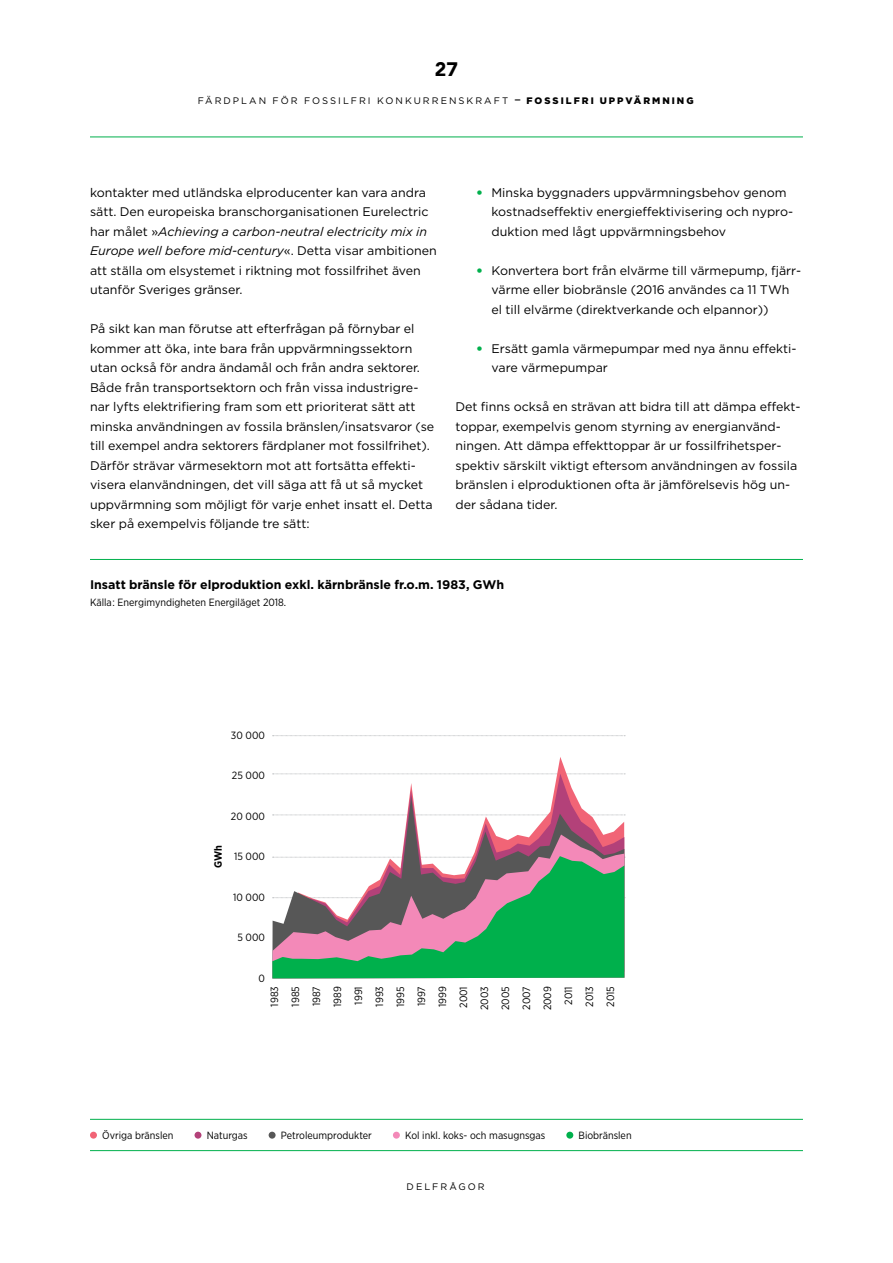
<style>
.page{position:relative;width:893px;height:1263px;background:#fff}
.page>*{position:absolute;margin:0;border:0;box-sizing:border-box;transform-origin:0 0}
.t1{font:900 19.5px "Avenir";color:#000}
.t2{font:12.45px/19.5px "Gotham";color:#000}
.t3{font:700 12.45px "Gotham";color:#000}
.t4{font:10.5px/21px "Gotham Narrow";color:#000;text-align:center}
.t5{font:700 10.5px "Gotham Narrow";color:#000}
.t6{font:9.45px "Gotham";letter-spacing:.215em;color:#000}
.s1{font-size:13.5px}
.s2{font-weight:900}
.s3{font-style:italic}
.s4{font-family:"Avenir LT Std";font-weight:800;color:#00b04c}
</style>
<div class="page">
<svg style="left:273px;top:774px;width:352px;height:1px"></svg>
<svg style="left:273px;top:735px;width:352px;height:1px"></svg>
<svg style="left:298px;top:757px;width:326px;height:17px"></svg>
<svg style="left:293px;top:774px;width:331px;height:23px"></svg>
<svg style="left:272px;top:797px;width:352px;height:37px"></svg>
<svg style="left:402px;top:834px;width:222px;height:22px"></svg>
<svg style="left:272px;top:856px;width:353px;height:122px;background:#6c9f7e"></svg>
<hr style="left:90px;top:137px;width:713px;height:1px;background:#00b04c">
<hr style="left:90px;top:1150px;width:713px;height:1px;background:#00b04c">
<hr style="left:90px;top:559px;width:713px;height:1px;background:#00b04c">
<hr style="left:90px;top:1119px;width:713px;height:1px;background:#00b04c">
<div style="left:90px;top:1132px;width:7px;height:7px;background:#f16476;border-radius:50%"></div>
<div style="left:195px;top:1132px;width:6px;height:7px;background:#b34179;border-radius:50%"></div>
<div style="left:269px;top:1132px;width:7px;height:7px;background:#575757;border-radius:50%"></div>
<div style="left:393px;top:1132px;width:7px;height:7px;background:#f389b8;border-radius:50%"></div>
<div style="left:566px;top:1132px;width:7px;height:7px;background:#00b04c;border-radius:50%"></div>
<h1 class="t1" style="left:435px;top:52px;width:25px">27</h1>
<p class="t6" style="left:198px;top:95px;width:497px">FÄRDPLAN FÖR FOSSILFRI KONKURRENSKRAFT <span class="s1">–</span> <span class="s2">FOSSILFRI UPPVÄRMNING</span></p>
<p class="t2" style="left:90px;top:182px;width:348px">kontakter med utländska elproducenter kan vara andra sätt. Den europeiska branschorganisationen Eurelectric har målet »<span class="s3">Achieving a carbon-neutral electricity mix in Europe well before mid-century</span>«. Detta visar ambitionen att ställa om elsystemet i riktning mot fossilfrihet även utanför Sveriges gränser.</p>
<p class="t2" style="left:90px;top:319px;width:346px">På sikt kan man förutse att efterfrågan på förnybar el kommer att öka, inte bara från uppvärmningssektorn utan också för andra ändamål och från andra sektorer.<br>Både från transportsektorn och från vissa industrigre&shy;nar lyfts elektrifiering fram som ett prioriterat sätt att minska användningen av fossila bränslen/insatsvaror (se till exempel andra sektorers färdplaner mot fossilfrihet).<br>Därför strävar värmesektorn mot att fortsätta effekti&shy;visera elanvändningen, det vill säga att få ut så mycket uppvärmning som möjligt för varje enhet insatt el. Detta sker på exempelvis följande tre sätt:</p>
<p class="t2" style="left:491px;top:182px;width:303px;text-indent:-15px"><span class="s4">•</span> Minska byggnaders uppvärmningsbehov genom kostnadseffektiv energieffektivisering och nypro&shy;duktion med lågt uppvärmningsbehov</p>
<p class="t2" style="left:491px;top:260px;width:311px;text-indent:-15px"><span class="s4">•</span> Konvertera bort från elvärme till värmepump, fjärr&shy;värme eller biobränsle (2016 användes ca 11 TWh el till elvärme (direktverkande och elpannor))</p>
<p class="t2" style="left:491px;top:338px;width:307px;text-indent:-15px"><span class="s4">•</span> Ersätt gamla värmepumpar med nya ännu effekti&shy;vare värmepumpar</p>
<p class="t2" style="left:455px;top:397px;width:347px">Det finns också en strävan att bidra till att dämpa effekt&shy;toppar, exempelvis genom styrning av energianvänd&shy;ningen. Att dämpa effekttoppar är ur fossilfrihetsper&shy;spektiv särskilt viktigt eftersom användningen av fossila bränslen i elproduktionen ofta är jämförelsevis hög un&shy;der sådana tider.</p>
<p class="t3" style="left:90px;top:576px;width:416px">Insatt bränsle för elproduktion exkl. kärnbränsle fr.o.m. 1983, GWh</p>
<p class="t4" style="left:90px;top:592px;width:198px">Källa: Energimyndigheten Energiläget 2018.</p>
<p class="t5" style="left:211px;top:868px;width:24px;rotate:-90deg">GWh</p>
<p class="t4" style="left:231px;top:724px;width:36px">30 000</p>
<p class="t4" style="left:232px;top:765px;width:35px">25 000</p>
<p class="t4" style="left:231px;top:805px;width:36px">20 000</p>
<p class="t4" style="left:234px;top:846px;width:32px">15 000</p>
<p class="t4" style="left:233px;top:886px;width:33px">10 000</p>
<p class="t4" style="left:237px;top:927px;width:29px">5 000</p>
<p class="t4" style="left:258px;top:967px;width:8px">0</p>
<p class="t4" style="left:264px;top:1010px;width:26px;rotate:-90deg">1983<br>1985<br>1987<br>1989<br>1991<br>1993<br>1995<br>1997<br>1999<br>2001<br>2003<br>2005<br>2007<br>2009<br>2011<br>2013<br>2015</p>
<p class="t4" style="left:102px;top:1124px;width:73px">Övriga bränslen</p>
<p class="t4" style="left:207px;top:1124px;width:42px">Naturgas</p>
<p class="t4" style="left:281px;top:1124px;width:93px">Petroleumprodukter</p>
<p class="t4" style="left:405px;top:1124px;width:142px">Kol inkl. koks- och masugnsgas</p>
<p class="t4" style="left:579px;top:1124px;width:55px">Biobränslen</p>
<p class="t6" style="left:407px;top:1180px;width:80px">DELFRÅGOR</p>
</div>
